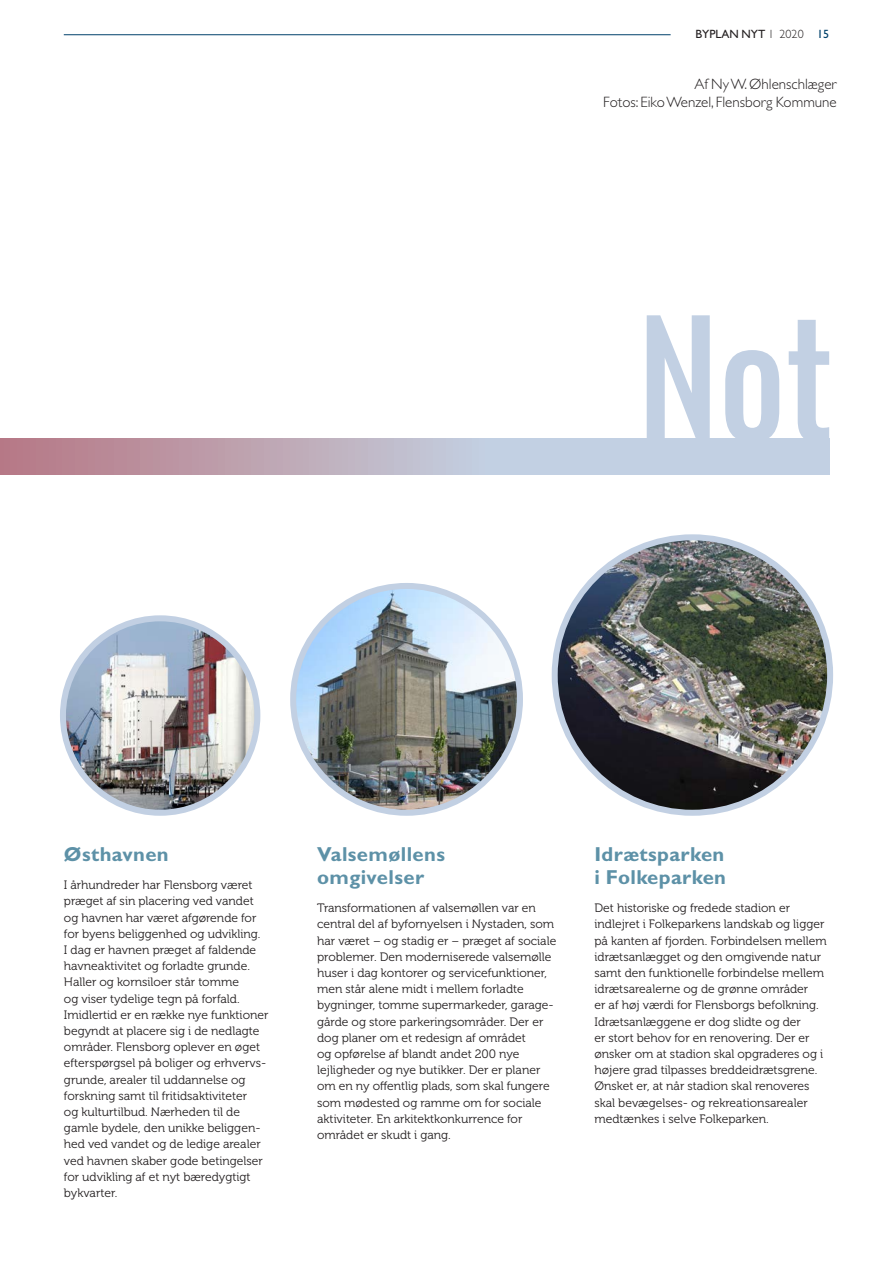
<style>
.page{position:relative;width:893px;height:1263px;background:#fff}
.page>*{position:absolute;margin:0;border:0;box-sizing:border-box;transform-origin:0 0}
.Brødtekst{font:700 20.25px/23px "Gill Sans Std";letter-spacing:.02em;color:#5d91a7}
.Byline{font:300 15px "Gill Sans Std";color:#231f20}
.Brødtekst-2{font:12.15px/16.2px "Museo 300";color:#231f20}
.t1{font:12px "Gill Sans Std";color:#231f20}
.s1{font-weight:300}
.s2{color:#00416b}
</style>
<div class="page">
<svg style="left:647px;top:315px;width:182px;height:123px"></svg>
<svg style="left:0;top:438px;width:829px;height:36px"></svg>
<img style="left:555px;top:537px;width:275px;height:276px;border-radius:138px">
<div style="left:552px;top:534px;width:281px;height:282px;border:6px solid #c2d0e3;border-radius:50%"></div>
<img style="left:293px;top:586px;width:227px;height:227px;border-radius:113px">
<div style="left:290px;top:583px;width:233px;height:233px;border:6px solid #c2d0e3;border-radius:50%"></div>
<img style="left:63px;top:618px;width:194px;height:195px;border-radius:97px">
<div style="left:60px;top:615px;width:200px;height:201px;border:6px solid #c2d0e3;border-radius:50%"></div>
<hr style="left:64px;top:34px;width:607px;height:1px;background:#00416b">
<p class="t1" style="left:695px;top:27px;width:135px">BYPLAN NYT <span class="s1">1 2020</span> <span class="s2">15</span></p>
<p class="Byline" style="left:694px;top:76px;width:144px">Af Ny W. Øhlenschlæger</p>
<p class="Byline" style="left:603px;top:94px;width:235px">Fotos: Eiko Wenzel, Flensborg Kommune</p>
<p class="Brødtekst" style="left:64px;top:842px;width:106px">Østhavnen</p>
<p class="Brødtekst-2" style="left:64px;top:877px;width:191px">I århundreder har Flensborg været præget af sin placering ved vandet</p>
<p class="Brødtekst-2" style="left:64px;top:909px;width:194px">og havnen har været afgørende for</p>
<p class="Brødtekst-2" style="left:64px;top:926px;width:198px">for byens beliggenhed og udvikling.</p>
<p class="Brødtekst-2" style="left:64px;top:942px;width:194px">I dag er havnen præget af faldende havneaktivitet og forladte grunde.<br>Haller og kornsiloer står tomme</p>
<p class="Brødtekst-2" style="left:64px;top:990px;width:206px">og viser tydelige tegn på forfald.<br>Imidlertid er en række nye funktioner begyndt at placere sig i de nedlagte områder. Flensborg oplever en øget efterspørgsel på boliger og erhvervs&shy;grunde, arealer til uddannelse og forskning samt til fritidsaktiviteter<br>og kulturtilbud. Nærheden til de gamle bydele, den unikke beliggen&shy;hed ved vandet og de ledige arealer ved havnen skaber gode betingelser for udvikling af et nyt bæredygtigt bykvarter.</p>
<p class="Brødtekst" style="left:317px;top:842px;width:129px">Valsemøllens omgivelser</p>
<p class="Brødtekst-2" style="left:317px;top:900px;width:241px">Transformationen af valsemøllen var en central del af byfornyelsen i Nystaden, som har været – og stadig er – præget af sociale problemer. Den moderniserede valsemølle huser i dag kontorer og servicefunktioner, men står alene midt i mellem forladte</p>
<p class="Brødtekst-2" style="left:317px;top:997px;width:238px">bygninger, tomme supermarkeder, garage&shy;gårde og store parkeringsområder. Der er dog planer om et redesign af området</p>
<p class="Brødtekst-2" style="left:317px;top:1046px;width:204px">og opførelse af blandt andet 200 nye</p>
<p class="Brødtekst-2" style="left:317px;top:1062px;width:225px">lejligheder og nye butikker. Der er planer</p>
<p class="Brødtekst-2" style="left:317px;top:1078px;width:234px">om en ny offentlig plads, som skal fungere som mødested og ramme om for sociale aktiviteter. En arkitektkonkurrence for</p>
<p class="Brødtekst-2" style="left:317px;top:1127px;width:135px">området er skudt i gang.</p>
<p class="Brødtekst" style="left:594px;top:842px;width:131px">Idrætsparken</p>
<p class="Brødtekst" style="left:594px;top:865px;width:133px">i Folkeparken</p>
<p class="Brødtekst-2" style="left:594px;top:900px;width:234px">Det historiske og fredede stadion er indlejret i Folkeparkens landskab og ligger på kanten af fjorden. Forbindelsen mellem idrætsanlægget og den omgivende natur samt den funktionelle forbindelse mellem idrætsarealerne og de grønne områder<br>er af høj værdi for Flensborgs befolkning.<br>Idrætsanlæggene er dog slidte og der<br>er stort behov for en renovering. Der er ønsker om at stadion skal opgraderes og i højere grad tilpasses breddeidrætsgrene.<br>Ønsket er, at når stadion skal renoveres skal bevægelses- og rekreationsarealer medtænkes i selve Folkeparken.</p>
</div>
